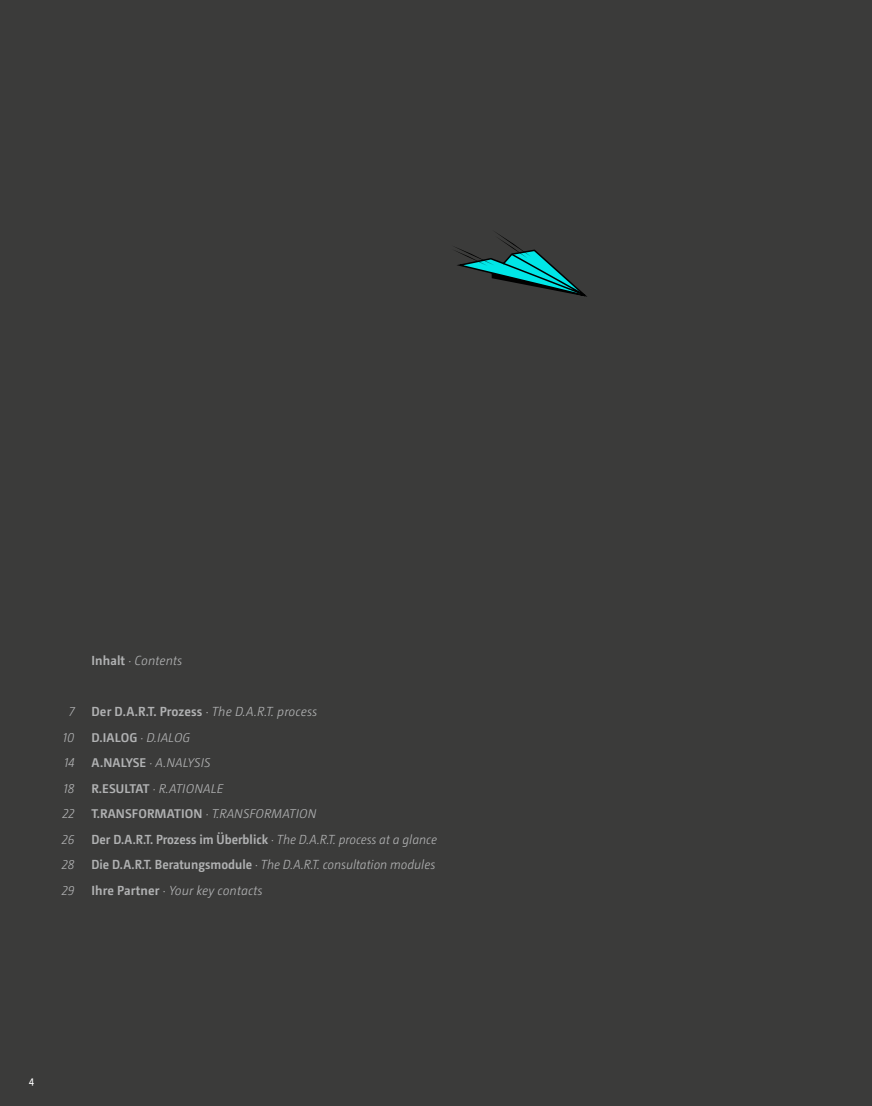
<style>
.page{position:relative;width:872px;height:1106px;background:#3b3b3a}
.page>*{position:absolute;margin:0;border:0;box-sizing:border-box;transform-origin:0 0}
.t1{font:italic 300 13.2px/25.5px "Camingo";color:#b1b2b3;scale:.95 1}
.t2{font:600 13.2px "Camingo";letter-spacing:.005em;color:#b1b2b3}
.t3{font:italic 300 13.2px "Camingo";color:#b1b2b3}
.t4{font:italic 300 12.75px/25.5px "Camingo";letter-spacing:.01em;color:#b1b2b3;text-align:center}
.t5{font:italic 300 12.6px/25.5px "Camingo";letter-spacing:.01em;color:#b1b2b3}
.t6{font:10.5px "Camingo";color:#fff;scale:.95 1}
.s1{font-weight:600;font-style:normal}
.s2{font-weight:300}
.s3{font-weight:300;font-style:italic}
.s4{font-style:normal}
</style>
<div class="page">
<svg style="left:455px;top:233px;width:132px;height:64px"></svg>
<p class="t3" style="left:91px;top:652px;width:92px"><span class="s1">Inhalt</span> · Contents</p>
<p class="t4" style="left:62px;top:699px;width:14px">7<br>10<br>14<br>18<br>22<br>26<br>28<br>29</p>
<p class="t2" style="left:91px;top:703px;width:227px">Der D.A.R.T. Prozess <span class="s2">·</span> <span class="s3">The D.A.R.T. process</span></p>
<p class="t5" style="left:91px;top:724px;width:226px"><span class="s1">D.IALOG</span> · D.IALOG<br><span class="s1">A.NALYSE</span> · A.NALYSIS<br><span class="s1">R.ESULTAT</span> · R.ATIONALE<br><span class="s1">T.RANSFORMATION</span> · T.RANSFORMATION</p>
<p class="t1" style="left:91px;top:826px;width:365px"><span class="s1">Der D.A.R.T. Prozess im Überblick</span> <span class="s4">·</span> The D.A.R.T. process at a glance<br><span class="s1">Die D.A.R.T. Beratungsmodule</span> <span class="s4">·</span> The D.A.R.T. consultation modules<br><span class="s1">Ihre Partner</span> <span class="s4">·</span> Your key contacts</p>
<p class="t6" style="left:29px;top:1074px;width:7px">4</p>
</div>
